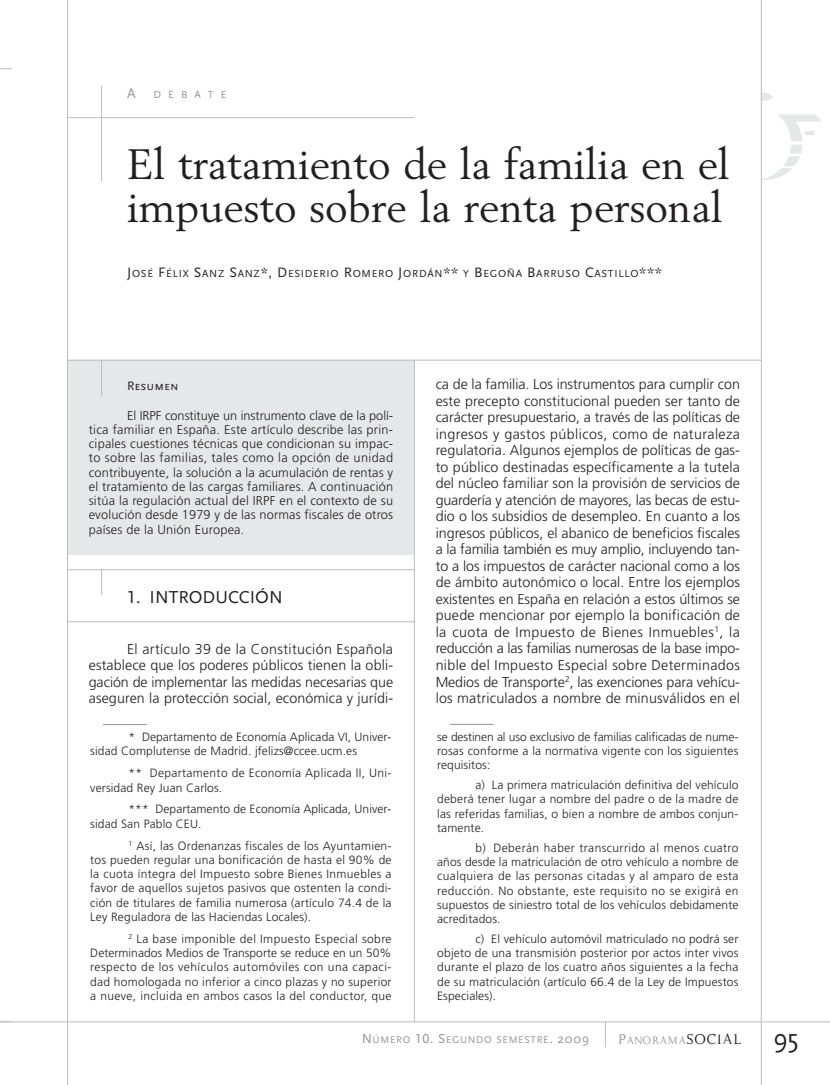
<style>
.page{position:relative;width:830px;height:1085px;background:#fff}
.page>*{position:absolute;margin:0;border:0;box-sizing:border-box;transform-origin:0 0}
.t1{font:42px/43.5px "Berling";color:#231f20}
.t2{font:18px "Scala Sans Caps";color:#231f20}
.t3{font:300 14.25px/16.5px "Frutiger";letter-spacing:.01em;color:#231f20;text-align:justify}
.t4{font:300 12.75px/14.2px "Frutiger";letter-spacing:.015em;color:#231f20;text-align:justify}
.t5{font:12.75px "Scala Sans Caps";color:#231f20}
.t6{font:12.3px "Kopy Katt Kut";letter-spacing:.07em;color:#939598}
.t7{font:300 12px/14.2px "Frutiger";letter-spacing:.015em;color:#231f20;text-align:justify}
.t8{font:10.65px "Scala Sans Caps";letter-spacing:.065em;color:#231f20}
.t9{font:10.65px "Scala Sans Caps";letter-spacing:.665em;color:#939598}
.t10{font:10.2px "Scala Sans Caps";letter-spacing:.065em;color:#939598}
.s1{font-size:14.25px}
.s2{font-size:13.5px}
.s3{font-family:"Scala Sans";font-size:13.5px}
.s4{font-size:16.5px}
.s5{font-size:16.5px;color:#231f20}
.s6{font-family:"Scala Sans";font-size:27px;color:#231f20}
</style>
<div class="page">
<hr style="left:0;top:1021px;width:829px;height:1px;background:#bbbdc0">
<div style="left:67px;top:360px;width:347px;height:194px;background:#e6e7e8"></div>
<svg style="left:761px;top:92px;width:11px;height:9px"></svg>
<svg style="left:761px;top:114px;width:60px;height:66px"></svg>
<hr style="left:67px;top:0;width:1px;height:1084px;background:#bbbdc0">
<hr style="left:760px;top:0;width:1px;height:1084px;background:#bbbdc0">
<hr style="left:414px;top:360px;width:1px;height:661px;background:#bbbdc0">
<hr style="left:67px;top:117px;width:347px;height:1px;background:#bbbdc0">
<hr style="left:101px;top:86px;width:1px;height:95px;background:#bbbdc0">
<hr style="left:101px;top:360px;width:1px;height:36px;background:#bbbdc0">
<hr style="left:67px;top:360px;width:694px;height:1px;background:#bbbdc0">
<hr style="left:103px;top:724px;width:44px;height:1px;background:#939598">
<hr style="left:449px;top:724px;width:44px;height:1px;background:#939598">
<hr style="left:68px;top:569px;width:346px;height:1px;background:#bbbdc0">
<hr style="left:68px;top:621px;width:346px;height:1px;background:#bbbdc0">
<svg style="left:101px;top:570px;width:1px;height:25px"></svg>
<svg style="left:0;top:68px;width:12px;height:1px"></svg>
<p class="t9" style="left:127px;top:88px;width:101px"><span class="s1">A</span> DEBATE</p>
<h1 class="t1" style="left:127px;top:145px;width:603px">El tratamiento de la familia en el impuesto sobre la renta personal</h1>
<p class="t8" style="left:127px;top:267px;width:536px"><span class="s1">J</span>OSÉ <span class="s1">F</span>ÉLIX <span class="s1">S</span>ANZ <span class="s1">S</span>ANZ<span class="s1">*, D</span>ESIDERIO <span class="s1">R</span>OMERO <span class="s1">J</span>ORDÁN<span class="s1">**</span> Y <span class="s1">B</span>EGOÑA <span class="s1">B</span>ARRUSO <span class="s1">C</span>ASTILLO<span class="s1">***</span></p>
<p class="t5" style="left:127px;top:378px;width:53px">Resumen</p>
<p class="t4" style="left:89px;top:409px;width:306px;text-indent:38px">El IRPF constituye un instrumento clave de la polí&shy;tica familiar en España. Este artículo describe las prin&shy;cipales cuestiones técnicas que condicionan su impac&shy;to sobre las familias, tales como la opción de unidad contribuyente, la solución a la acumulación de rentas y el tratamiento de las cargas familiares. A continuación sitúa la regulación actual del IRPF en el contexto de su evolución desde 1979 y de las normas fiscales de otros países de la Unión Europea.</p>
<h2 class="t2" style="left:127px;top:586px;width:157px">1. INTRODUCCIÓN</h2>
<p class="t3" style="left:89px;top:641px;width:306px;text-indent:38px">El artículo 39 de la Constitución Española establece que los poderes públicos tienen la obli&shy;gación de implementar las medidas necesarias que aseguren la protección social, económica y jurídi-</p>
<p class="t7" style="left:90px;top:730px;width:303px;text-indent:38px">* Departamento de Economía Aplicada VI, Univer&shy;sidad Complutense de Madrid. jfelizs@ccee.ucm.es</p>
<p class="t7" style="left:90px;top:766px;width:302px;text-indent:38px">** Departamento de Economía Aplicada II, Uni&shy;versidad Rey Juan Carlos.</p>
<p class="t7" style="left:90px;top:803px;width:303px;text-indent:38px">*** Departamento de Economía Aplicada, Univer&shy;sidad San Pablo CEU.</p>
<p class="t7" style="left:90px;top:839px;width:303px;text-indent:38px"><sup>1</sup> Así, las Ordenanzas fiscales de los Ayuntamien&shy;tos pueden regular una bonificación de hasta el 90% de la cuota íntegra del Impuesto sobre Bienes Inmuebles a favor de aquellos sujetos pasivos que ostenten la condi&shy;ción de titulares de familia numerosa (artículo 74.4 de la Ley Reguladora de las Haciendas Locales).</p>
<p class="t7" style="left:90px;top:932px;width:303px;text-indent:38px"><sup>2</sup> La base imponible del Impuesto Especial sobre Determinados Medios de Transporte se reduce en un 50% respecto de los vehículos automóviles con una capaci&shy;dad homologada no inferior a cinco plazas y no superior a nueve, incluida en ambos casos la del conductor, que</p>
<p class="t3" style="left:435px;top:377px;width:306px">ca de la familia. Los instrumentos para cumplir con este precepto constitucional pueden ser tanto de carácter presupuestario, a través de las políticas de ingresos y gastos públicos, como de naturaleza regulatoria. Algunos ejemplos de políticas de gas&shy;to público destinadas específicamente a la tutela del núcleo familiar son la provisión de servicios de guardería y atención de mayores, las becas de estu&shy;dio o los subsidios de desempleo. En cuanto a los ingresos públicos, el abanico de beneficios fiscales a la familia también es muy amplio, incluyendo tan&shy;to a los impuestos de carácter nacional como a los de ámbito autonómico o local. Entre los ejemplos existentes en España en relación a estos últimos se puede mencionar por ejemplo la bonificación de la cuota de Impuesto de Bienes Inmuebles<sup>1</sup>, la reducción a las familias numerosas de la base impo&shy;nible del Impuesto Especial sobre Determinados Medios de Transporte<sup>2</sup>, las exenciones para vehícu&shy;los matriculados a nombre de minusválidos en el</p>
<p class="t7" style="left:437px;top:730px;width:303px">se destinen al uso exclusivo de familias calificadas de nume&shy;rosas conforme a la normativa vigente con los siguientes requisitos:</p>
<p class="t7" style="left:437px;top:778px;width:303px;text-indent:38px">a) La primera matriculación definitiva del vehículo deberá tener lugar a nombre del padre o de la madre de las referidas familias, o bien a nombre de ambos conjun&shy;tamente.</p>
<p class="t7" style="left:437px;top:841px;width:303px;text-indent:38px">b) Deberán haber transcurrido al menos cuatro años desde la matriculación de otro vehículo a nombre de cualquiera de las personas citadas y al amparo de esta reducción. No obstante, este requisito no se exigirá en supuestos de siniestro total de los vehículos debidamente acreditados.</p>
<p class="t7" style="left:437px;top:932px;width:303px;text-indent:38px">c) El vehículo automóvil matriculado no podrá ser objeto de una transmisión posterior por actos inter vivos durante el plazo de los cuatro años siguientes a la fecha de su matriculación (artículo 66.4 de la Ley de Impuestos Especiales).</p>
<p class="t10" style="left:361px;top:1033px;width:229px"><span class="s2">N</span>ÚMERO <span class="s2">10. S</span>EGUNDO SEMESTRE<span class="s2">.</span> <span class="s3">2009</span></p>
<p class="t6" style="left:618px;top:1035px;width:182px"><span class="s4">P</span>ANORAMA<span class="s5">SOCIAL</span> <span class="s6">95</span></p>
</div>
